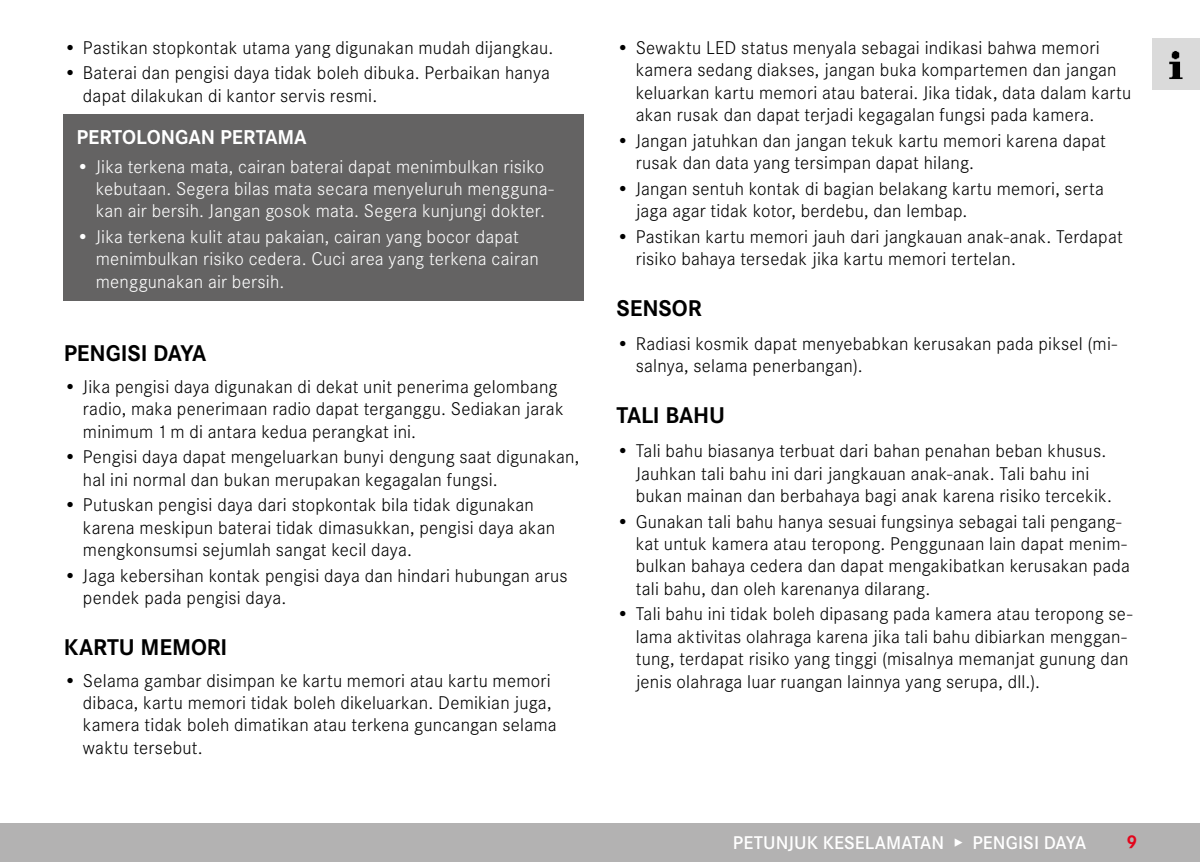
<style>
.page{position:relative;width:1200px;height:862px;background:#fff}
.page>*{position:absolute;margin:0;border:0;box-sizing:border-box;transform-origin:0 0}
.Heading____Heading_01{font:700 23.62px "Corporate S";letter-spacing:-.005em;color:#000}
.Heading____Heading_02_blind{font:700 20.7px "Corporate S";color:#fff}
.t1{font:300 19.12px/22.3px "Corporate S";letter-spacing:.01em;color:#000}
.t2{font:300 19.12px/22.3px "Corporate S";letter-spacing:.01em;color:#fff}
.t3{font:600 19.12px "Corporate S";letter-spacing:.005em;color:#fff}
.t4{font:700 19.12px "Corporate S";color:#e3051b}
</style>
<div class="page">
<div style="left:0;top:823px;width:1199px;height:38px;background:#b3b2b2"></div>
<div style="left:1151px;top:38px;width:48px;height:51px;background:#dadada"></div>
<img style="left:1169px;top:51px;width:14px;height:28px">
<div style="left:64px;top:114px;width:520px;height:186px;background:#646363"></div>
<p class="t1" style="left:64px;top:35px;width:491px">• Pastikan stopkontak utama yang digunakan mudah dijangkau.</p>
<p class="t1" style="left:83px;top:61px;width:468px;text-indent:-19px">• Baterai dan pengisi daya tidak boleh dibuka. Perbaikan hanya dapat dilakukan di kantor servis resmi.</p>
<p class="Heading____Heading_02_blind" style="left:77px;top:120px;width:231px">PERTOLONGAN PERTAMA</p>
<p class="t2" style="left:96px;top:154px;width:459px;text-indent:-19px">• Jika terkena mata, cairan baterai dapat menimbulkan risiko kebutaan. Segera bilas mata secara menyeluruh mengguna&shy;kan air bersih. Jangan gosok mata. Segera kunjungi dokter.</p>
<p class="t2" style="left:96px;top:224px;width:444px;text-indent:-19px">• Jika terkena kulit atau pakaian, cairan yang bocor dapat menimbulkan risiko cedera. Cuci area yang terkena cairan menggunakan air bersih.</p>
<p class="Heading____Heading_01" style="left:64px;top:334px;width:144px">PENGISI DAYA</p>
<p class="t1" style="left:83px;top:374px;width:482px;text-indent:-19px">• Jika pengisi daya digunakan di dekat unit penerima gelombang radio, maka penerimaan radio dapat terganggu. Sediakan jarak minimum 1m di antara kedua perangkat ini.</p>
<p class="t1" style="left:83px;top:444px;width:498px;text-indent:-19px">• Pengisi daya dapat mengeluarkan bunyi dengung saat digunakan, hal ini normal dan bukan merupakan kegagalan fungsi.</p>
<p class="t1" style="left:83px;top:492px;width:473px;text-indent:-19px">• Putuskan pengisi daya dari stopkontak bila tidak digunakan karena meskipun baterai tidak dimasukkan, pengisi daya akan mengkonsumsi sejumlah sangat kecil daya.</p>
<p class="t1" style="left:83px;top:562px;width:486px;text-indent:-19px">• Jaga kebersihan kontak pengisi daya dan hindari hubungan arus pendek pada pengisi daya.</p>
<p class="Heading____Heading_01" style="left:64px;top:628px;width:165px">KARTU MEMORI</p>
<p class="t1" style="left:83px;top:667px;width:475px;text-indent:-19px">• Selama gambar disimpan ke kartu memori atau kartu memori dibaca, kartu memori tidak boleh dikeluarkan. Demikian juga, kamera tidak boleh dimatikan atau terkena guncangan selama waktu tersebut.</p>
<p class="t1" style="left:635px;top:35px;width:497px;text-indent:-19px">• Sewaktu LED status menyala sebagai indikasi bahwa memori kamera sedang diakses, jangan buka kompartemen dan jangan keluarkan kartu memori atau baterai. Jika tidak, data dalam kartu akan rusak dan dapat terjadi kegagalan fungsi pada kamera.</p>
<p class="t1" style="left:635px;top:128px;width:471px;text-indent:-19px">• Jangan jatuhkan dan jangan tekuk kartu memori karena dapat rusak dan data yang tersimpan dapat hilang.</p>
<p class="t1" style="left:635px;top:176px;width:469px;text-indent:-19px">• Jangan sentuh kontak di bagian belakang kartu memori, serta jaga agar tidak kotor, berdebu, dan lembap.</p>
<p class="t1" style="left:635px;top:224px;width:488px;text-indent:-19px">• Pastikan kartu memori jauh dari jangkauan anak-anak. Terdapat risiko bahaya tersedak jika kartu memori tertelan.</p>
<p class="Heading____Heading_01" style="left:616px;top:289px;width:86px">SENSOR</p>
<p class="t1" style="left:635px;top:331px;width:483px;text-indent:-19px">• Radiasi kosmik dapat menyebabkan kerusakan pada piksel (mi&shy;salnya, selama penerbangan).</p>
<p class="Heading____Heading_01" style="left:616px;top:396px;width:110px">TALI BAHU</p>
<p class="t1" style="left:635px;top:438px;width:477px;text-indent:-19px">• Tali bahu biasanya terbuat dari bahan penahan beban khusus.<br>Jauhkan tali bahu ini dari jangkauan anak-anak. Tali bahu ini bukan mainan dan berbahaya bagi anak karena risiko tercekik.</p>
<p class="t1" style="left:635px;top:508px;width:495px;text-indent:-19px">• Gunakan tali bahu hanya sesuai fungsinya sebagai tali pengang&shy;kat untuk kamera atau teropong. Penggunaan lain dapat menim&shy;bulkan bahaya cedera dan dapat mengakibatkan kerusakan pada tali bahu, dan oleh karenanya dilarang.</p>
<p class="t1" style="left:635px;top:601px;width:498px;text-indent:-19px">• Tali bahu ini tidak boleh dipasang pada kamera atau teropong se&shy;lama aktivitas olahraga karena jika tali bahu dibiarkan menggan&shy;tung, terdapat risiko yang tinggi (misalnya memanjat gunung dan jenis olahraga luar ruangan lainnya yang serupa, dll.).</p>
<p class="t3" style="left:732px;top:827px;width:355px">PETUNJUK KESELAMATAN ▸ PENGISI DAYA</p>
<p class="t4" style="left:1126px;top:826px;width:12px">9</p>
</div>
